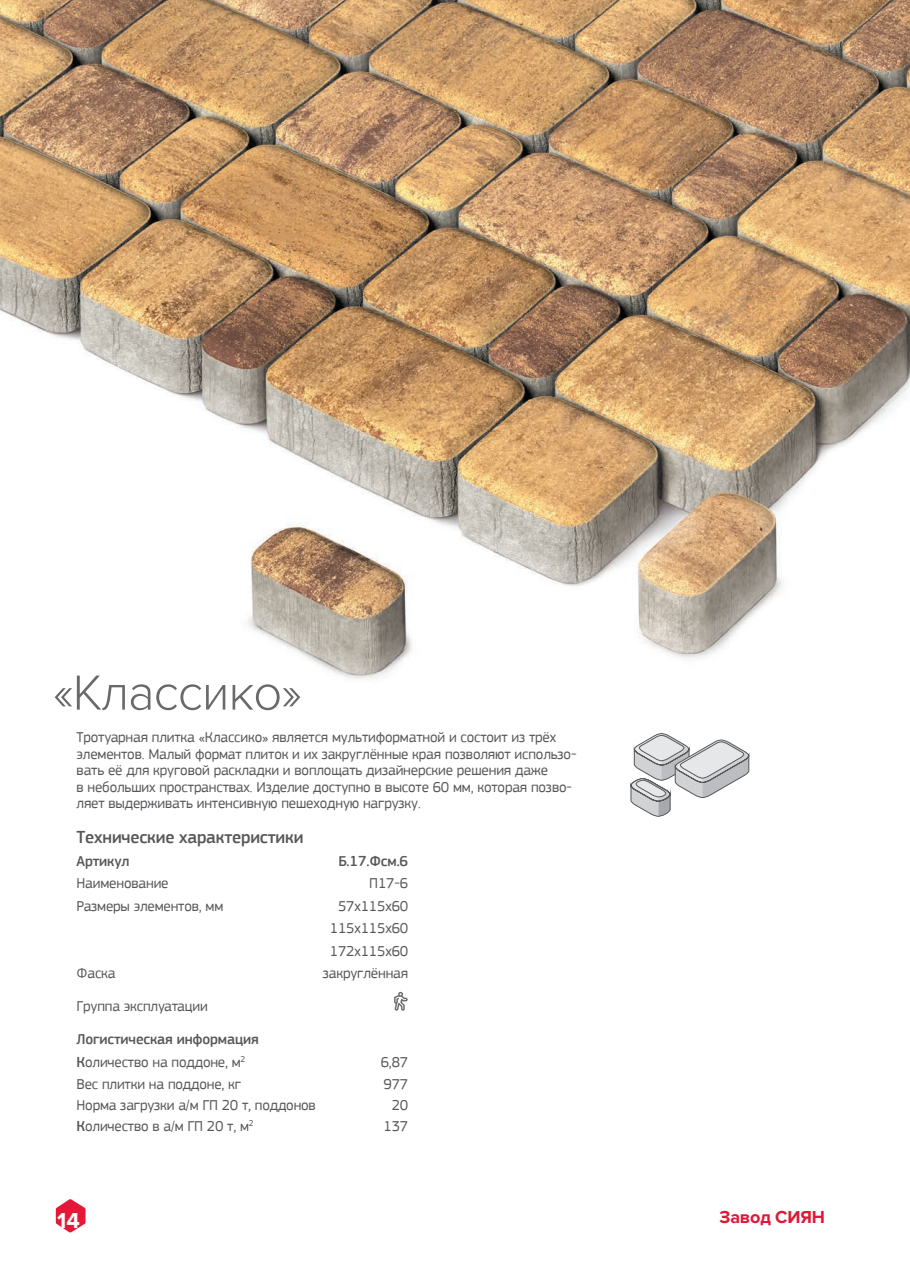
<style>
.page{position:relative;width:910px;height:1280px;background:#fff}
.page>*{position:absolute;margin:0;border:0;box-sizing:border-box;transform-origin:0 0}
.t1{font:300 51px "Proxima Nova";letter-spacing:-.02em;color:#69696c}
.t2{font:700 22.5px "Proxima Nova";color:#fff}
.t3{font:500 18px "PF Square Sans Pro";letter-spacing:-.01em;color:#57585a}
.t4{font:700 18px "Proxima Nova";letter-spacing:-.01em;color:#e01736}
.t5{font:15px/16.5px "PF Square Sans Pro";letter-spacing:-.01em;color:#57585a}
.t6{font:500 15px/22.5px "PF Square Sans Pro";letter-spacing:-.01em;color:#57585a}
.s1{font-weight:400}
.s2{font-weight:500}
</style>
<div class="page">
<svg style="left:56px;top:1199px;width:30px;height:33px"></svg>
<img style="left:0;top:0;width:910px;height:679px">
<svg style="left:394px;top:992px;width:14px;height:19px"></svg>
<svg style="left:630px;top:733px;width:119px;height:84px"></svg>
<h1 class="t1" style="left:53px;top:663px;width:250px">«Классико»</h1>
<p class="t5" style="left:77px;top:729px;width:502px">Тротуарная плитка «Классико» является мультиформатной и состоит из трёх элементов. Малый формат плиток и их закруглённые края позволяют использо&shy;вать её для круговой раскладки и воплощать дизайнерские решения даже<br>в небольших пространствах. Изделие доступно в высоте 60 мм, которая позво&shy;ляет выдерживать интенсивную пешеходную нагрузку.</p>
<p class="t3" style="left:77px;top:827px;width:228px">Технические характеристики</p>
<p class="t6" style="left:77px;top:850px;width:55px">Артикул</p>
<p class="t6" style="left:338px;top:850px;width:71px">Б.17.Фсм.6</p>
<p class="t5" style="left:77px;top:875px;width:94px">Наименование</p>
<p class="t5" style="left:369px;top:875px;width:40px">П17-6</p>
<p class="t5" style="left:77px;top:898px;width:148px">Размеры элементов, мм</p>
<p class="t5" style="left:330px;top:895px;width:80px;line-height:22.5px;text-align:center">57х115х60<br>115х115х60<br>172х115х60</p>
<p class="t5" style="left:77px;top:965px;width:41px">Фаска</p>
<p class="t5" style="left:323px;top:965px;width:87px">закруглённая</p>
<p class="t5" style="left:77px;top:998px;width:133px">Группа эксплуатации</p>
<p class="t6" style="left:77px;top:1028px;width:184px">Логистическая информация<br>К<span class="s1">оличество на поддоне, м</span><sup>2</sup></p>
<p class="t5" style="left:381px;top:1054px;width:29px">6,87</p>
<p class="t5" style="left:77px;top:1076px;width:166px">Вес плитки на поддоне, кг</p>
<p class="t5" style="left:383px;top:1076px;width:26px">977</p>
<p class="t5" style="left:77px;top:1097px;width:241px">Норма загрузки а/м ГП 20 т, поддонов</p>
<p class="t5" style="left:392px;top:1097px;width:18px">20</p>
<p class="t5" style="left:77px;top:1118px;width:179px"><span class="s2">К</span>оличество в а/м ГП 20 т, м<sup>2</sup></p>
<p class="t5" style="left:383px;top:1118px;width:26px">137</p>
<h2 class="t2" style="left:57px;top:1207px;width:24px">14</h2>
<p class="t4" style="left:719px;top:1207px;width:107px">Завод СИЯН</p>
</div>
